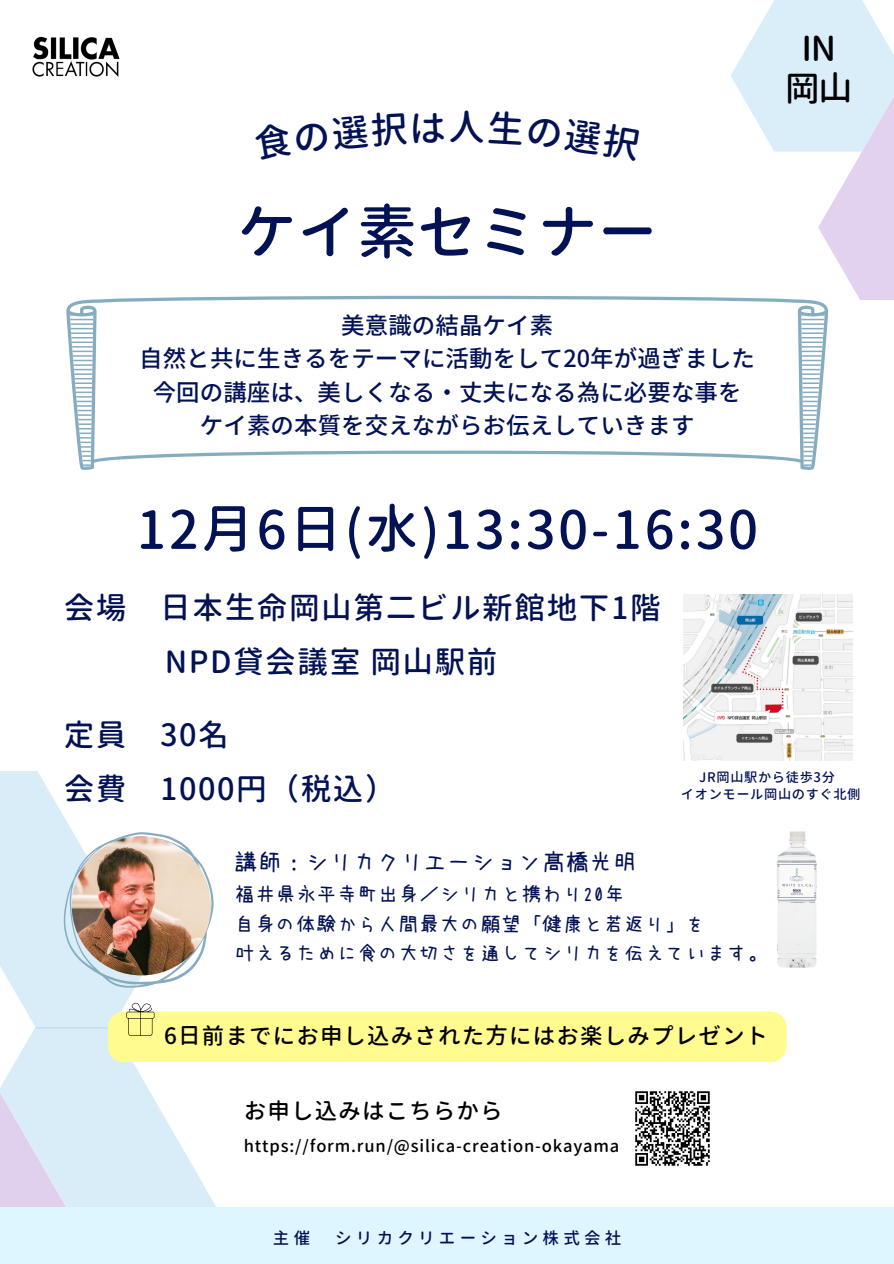
<style>
.page{position:relative;width:894px;height:1264px;background:#fff}
.page>*{position:absolute;margin:0;border:0;box-sizing:border-box;transform-origin:0 0}
.t1{font:500 60px "Gen Jyuu Gothic";color:#021254}
.t2{font:500 52.5px "Gen Jyuu Gothic";letter-spacing:.05em;color:#021254}
.t3{font:500 34.5px "Gen Jyuu Gothic";color:#000}
.t4{font:500 30.6px "Gen Jyuu Gothic";letter-spacing:.05em;color:#021254}
.t5{font:500 23.4px "Gen Shin Gothic";letter-spacing:.005em;color:#021254}
.t6{font:500 22.5px "Gen Jyuu Gothic";letter-spacing:.05em;color:#000}
.t7{font:22.5px "uzura font";letter-spacing:.05em;color:#021254}
.t8{font:19.5px "uzura font";letter-spacing:.05em;color:#021254}
.t9{font:500 16.5px "Gen Jyuu Gothic";letter-spacing:.05em;color:#000}
.t10{font:500 16.5px "Gen Jyuu Gothic";letter-spacing:.255em;color:#021254}
.t11{font:500 13.2px "Gen Jyuu Gothic";letter-spacing:.05em;color:#021254}
</style>
<div class="page">
<svg style="left:66px;top:296px;width:761px;height:174px"></svg>
<svg style="left:70px;top:314px;width:754px;height:153px"></svg>
<svg style="left:730px;top:0;width:163px;height:300px"></svg>
<img style="left:32px;top:36px;width:88px;height:41px">
<img style="left:786px;top:831px;width:31px;height:137px">
<svg style="left:0;top:771px;width:786px;height:436px"></svg>
<img style="left:683px;top:594px;width:169px;height:166px">
<div style="left:0;top:1207px;width:893px;height:56px;background:#def6ff"></div>
<img style="left:626px;top:1082px;width:92px;height:92px">
<p class="t3" style="left:801px;top:24px;width:36px">IN</p>
<p class="t3" style="left:784px;top:63px;width:69px">岡山</p>
<p class="t1" style="left:237px;top:189px;width:422px">ケイ素セミナー</p>
<p class="t5" style="left:341px;top:309px;width:213px">美意識の結晶ケイ素</p>
<p class="t5" style="left:139px;top:342px;width:617px">自然と共に生きるをテーマに活動をして20年が過ぎました</p>
<p class="t5" style="left:153px;top:375px;width:590px">今回の講座は、美しくなる・丈夫になる為に必要な事を</p>
<p class="t5" style="left:200px;top:408px;width:496px">ケイ素の本質を交えながらお伝えしていきます</p>
<p class="t2" style="left:136px;top:492px;width:623px">12月6日(水)13:30-16:30</p>
<p class="t4" style="left:64px;top:586px;width:598px">会場 日本生命岡山第二ビル新館地下1階</p>
<p class="t4" style="left:165px;top:640px;width:334px">NPD貸会議室岡山駅前</p>
<p class="t4" style="left:64px;top:713px;width:167px">定員 30名</p>
<p class="t4" style="left:64px;top:767px;width:333px">会費 1000円（税込）</p>
<p class="t11" style="left:699px;top:768px;width:137px">JR岡山駅から徒歩3分</p>
<p class="t11" style="left:680px;top:784px;width:181px">イオンモール岡山のすぐ北側</p>
<p class="t7" style="left:235px;top:850px;width:402px">講師：シリカクリエーション髙橋光明</p>
<p class="t8" style="left:235px;top:884px;width:391px">福井県永平寺町出身／シリカと携わり20年</p>
<p class="t8" style="left:235px;top:914px;width:472px">自身の体験から人間最大の願望「健康と若返り」を</p>
<p class="t8" style="left:235px;top:943px;width:533px">叶えるために食の大切さを通してシリカを伝えています。</p>
<p class="t6" style="left:164px;top:1020px;width:605px">6日前までにお申し込みされた方にはお楽しみプレゼント</p>
<p class="t6" style="left:244px;top:1094px;width:260px">お申し込みはこちらから</p>
<p class="t9" style="left:244px;top:1134px;width:377px">https://form.run/@silica-creation-okayama</p>
<p class="t10" style="left:273px;top:1226px;width:39px">主催</p>
<p class="t10" style="left:335px;top:1226px;width:287px">シリカクリエーション株式会社</p>
</div>
